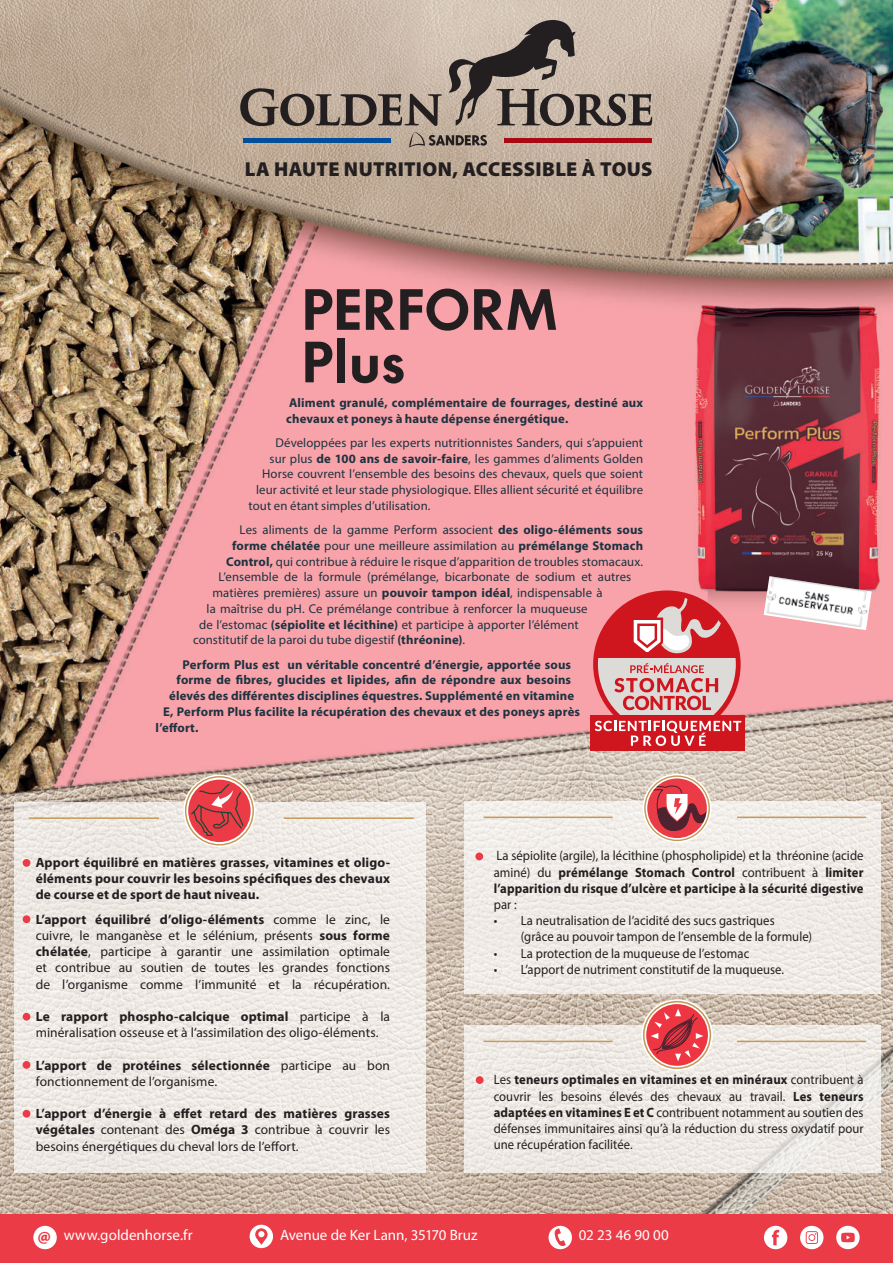
<style>
.page{position:relative;width:893px;height:1263px;background:#fff}
.page>*{position:absolute;margin:0;border:0;box-sizing:border-box;transform-origin:0 0}
.t1{font:54px/52.5px "Futura ICG Demi";color:#231f20}
.t2{font:900 20.25px "Myriad Pro";letter-spacing:.015em;color:#231f20}
.t3{font:15px "Myriad Pro";color:#fff}
.t4{font:13.5px/16.2px "Myriad Pro";letter-spacing:.005em;color:#231f20;text-align:justify}
.t5{font:13.5px/16.2px "Myriad Pro";letter-spacing:.005em;color:#231f20;scale:.94 1}
.t6{font:700 13.5px/16.2px "Myriad Pro";letter-spacing:.01em;color:#231f20;text-align:justify;scale:.94 1}
.t7{font:700 13.5px/16.2px "Myriad Pro";letter-spacing:.01em;color:#231f20;text-align:justify}
.t8{font:12.75px "Myriad Pro";letter-spacing:.005em;color:#1e3240}
.t9{font:700 12.75px/15.8px "Myriad Pro";letter-spacing:.01em;color:#1e3240}
.s1{font-weight:700}
.s2{font-weight:400}
.s3{font-weight:900;font-size:17.25px;color:#ea3b46}
</style>
<div class="page">
<img style="left:0;top:0;width:893px;height:1214px">
<svg style="left:14px;top:802px;width:412px;height:371px;background:#ede9e4"></svg>
<div style="left:465px;top:801px;width:416px;height:193px;background:linear-gradient(to bottom,#f1edea,#eee9e5)"></div>
<svg style="left:465px;top:1025px;width:416px;height:148px;background:#ede8e3"></svg>
<svg style="left:186px;top:777px;width:67px;height:67px"></svg>
<div style="left:183px;top:775px;width:73px;height:72px;border:5px solid #fff;border-radius:50%"></div>
<div style="left:185px;top:776px;width:69px;height:69px;border:2px solid #c69a55;border-radius:50%"></div>
<svg style="left:191px;top:782px;width:57px;height:57px;background:#d7555a"></svg>
<hr style="left:29px;top:817px;width:130px;height:2px;background:#c69a55">
<hr style="left:284px;top:817px;width:130px;height:2px;background:#c69a55">
<hr style="left:484px;top:816px;width:129px;height:2px;background:#c69a55">
<hr style="left:737px;top:816px;width:129px;height:2px;background:#c69a55">
<hr style="left:484px;top:1041px;width:129px;height:1px;background:#c69a55">
<hr style="left:737px;top:1041px;width:129px;height:1px;background:#c69a55">
<div style="left:475px;top:852px;width:8px;height:8px;background:#ea3b46;border-radius:50%"></div>
<div style="left:476px;top:1076px;width:8px;height:8px;background:#ea3b46;border-radius:50%"></div>
<div style="left:23px;top:915px;width:7px;height:8px;background:#ea3b46;border-radius:50%"></div>
<div style="left:23px;top:859px;width:7px;height:8px;background:#ea3b46;border-radius:50%"></div>
<div style="left:23px;top:1013px;width:7px;height:8px;background:#ea3b46;border-radius:50%"></div>
<div style="left:23px;top:1061px;width:7px;height:8px;background:#ea3b46;border-radius:50%"></div>
<div style="left:23px;top:1110px;width:7px;height:7px;background:#ea3b46;border-radius:50%"></div>
<div style="left:590px;top:715px;width:155px;height:36px;background:#cf151d"></div>
<svg style="left:593px;top:590px;width:148px;height:156px"></svg>
<svg style="left:645px;top:776px;width:64px;height:64px"></svg>
<div style="left:643px;top:774px;width:68px;height:69px;border:5px solid #fff;border-radius:50%"></div>
<div style="left:644px;top:775px;width:66px;height:66px;border:1px solid #c69a55;border-radius:50%"></div>
<svg style="left:651px;top:785px;width:58px;height:48px"></svg>
<svg style="left:644px;top:1002px;width:66px;height:66px"></svg>
<div style="left:641px;top:999px;width:72px;height:72px;border:5px solid #fff;border-radius:50%"></div>
<div style="left:643px;top:1001px;width:68px;height:68px;border:2px solid #c69a58;border-radius:50%"></div>
<svg style="left:651px;top:1008px;width:52px;height:53px;background:#d84953"></svg>
<svg style="left:764px;top:576px;width:108px;height:54px"></svg>
<img style="left:765px;top:576px;width:105px;height:52px">
<svg style="left:240px;top:19px;width:412px;height:129px;background:#a9998d"></svg>
<div style="left:0;top:1214px;width:893px;height:49px;background:#ea3b46"></div>
<div style="left:33px;top:1226px;width:24px;height:23px;background:#fff;border-radius:50%"></div>
<div style="left:549px;top:1226px;width:23px;height:23px;background:#fff;border-radius:50%"></div>
<svg style="left:555px;top:1228px;width:11px;height:18px"></svg>
<div style="left:250px;top:1225px;width:23px;height:23px;background:#fff;border-radius:50%"></div>
<svg style="left:255px;top:1228px;width:13px;height:17px"></svg>
<div style="left:764px;top:1226px;width:23px;height:23px;background:#fff;border-radius:50%"></div>
<svg style="left:772px;top:1230px;width:7px;height:15px"></svg>
<div style="left:800px;top:1226px;width:23px;height:23px;background:#fff;border-radius:50%"></div>
<svg style="left:806px;top:1231px;width:12px;height:13px"></svg>
<div style="left:836px;top:1226px;width:24px;height:23px;background:#fff;border-radius:50%"></div>
<svg style="left:841px;top:1233px;width:14px;height:9px"></svg>
<h2 class="t2" style="left:245px;top:159px;width:409px">LA HAUTE NUTRITION, ACCESSIBLE À TOUS</h2>
<h1 class="t1" style="left:302px;top:285px;width:257px">PERFORM<br>Plus</h1>
<p class="t9" style="left:286px;top:395px;width:358px">Aliment granulé, complémentaire de fourrages, destiné aux chevaux et poneys à haute dépense énergétique.</p>
<p class="t8" style="left:276px;top:436px;width:369px">Développées par les experts nutritionnistes Sanders, qui s’appuient</p>
<p class="t8" style="left:270px;top:452px;width:375px">sur plus <span class="s1">de 100 ans de savoir-faire</span>, les gammes d’aliments Golden</p>
<p class="t8" style="left:262px;top:468px;width:382px">Horse couvrent l’ensemble des besoins des chevaux, quels que soient</p>
<p class="t8" style="left:256px;top:484px;width:388px">leur activité et leur stade physiologique. Elles allient sécurité et équilibre</p>
<p class="t8" style="left:249px;top:499px;width:183px">tout en étant simples d’utilisation.</p>
<p class="t8" style="left:240px;top:524px;width:405px">Les aliments de la gamme Perform associent <span class="s1">des oligo-éléments sous</span></p>
<p class="t9" style="left:232px;top:538px;width:413px">forme chélatée <span class="s2">pour une meilleure assimilation au</span> prémélange Stomach</p>
<p class="t8" style="left:226px;top:555px;width:419px"><span class="s1">Control,</span> qui contribue à réduire le risque d’apparition de troubles stomacaux.</p>
<p class="t8" style="left:219px;top:571px;width:414px">L’ensemble de la formule (prémélange, bicarbonate de sodium et autres</p>
<p class="t8" style="left:213px;top:587px;width:391px">matières premières) assure un <span class="s1">pouvoir tampon idéal</span>, indispensable à</p>
<p class="t8" style="left:207px;top:602px;width:383px">la maîtrise du pH. Ce prémélange contribue à renforcer la muqueuse</p>
<p class="t8" style="left:199px;top:618px;width:381px">de l’estomac <span class="s1">(sépiolite et lécithine)</span> et participe à apporter l’élément</p>
<p class="t8" style="left:193px;top:634px;width:273px">constitutif de la paroi du tube digestif <span class="s1">(thréonine)</span>.</p>
<p class="t9" style="left:183px;top:657px;width:390px">Perform Plus est un véritable concentré d’énergie, apportée sous</p>
<p class="t9" style="left:177px;top:673px;width:396px">forme de fibres, glucides et lipides, afin de répondre aux besoins</p>
<p class="t9" style="left:169px;top:688px;width:407px">élevés des différentes disciplines équestres. Supplémenté en vitamine</p>
<p class="t9" style="left:163px;top:704px;width:419px">E, Perform Plus facilite la récupération des chevaux et des poneys après</p>
<p class="t9" style="left:156px;top:720px;width:44px">l’effort.</p>
<p class="t7" style="left:36px;top:854px;width:356px">Apport équilibré en matières grasses, vitamines et oligo&shy;éléments pour couvrir les besoins spécifiques des chevaux de course et de sport de haut niveau.</p>
<p class="t4" style="left:36px;top:911px;width:356px"><span class="s1">L’apport équilibré d’oligo-éléments</span> comme le zinc, le cuivre, le manganèse et le sélénium, présents <span class="s1">sous forme chélatée</span>, participe à garantir une assimilation optimale et contribue au soutien de toutes les grandes fonctions de l’organisme comme l’immunité et la récupération.</p>
<p class="t4" style="left:36px;top:1009px;width:356px"><span class="s1">Le rapport phospho-calcique optimal</span> participe à la minéralisation osseuse et à l’assimilation des oligo-éléments.</p>
<p class="t4" style="left:36px;top:1057px;width:356px"><span class="s1">L’apport de protéines sélectionnée</span> participe au bon fonctionnement de l’organisme.</p>
<p class="t4" style="left:36px;top:1106px;width:356px"><span class="s1">L’apport d’énergie à effet retard des matières grasses végétales</span> contenant des <span class="s1">Oméga 3</span> contribue à couvrir les besoins énergétiques du cheval lors de l’effort.</p>
<p class="t6" style="left:494px;top:848px;width:395px"><span class="s2">La sépiolite (argile), la lécithine (phospholipide) et la thréonine (acide aminé) du</span> prémélange Stomach Control <span class="s2">contribuent à</span> limiter l’apparition du risque d’ulcère et participe à la sécurité digestive</p>
<p class="t5" style="left:494px;top:897px;width:26px">par :</p>
<p class="t5" style="left:521px;top:913px;width:311px;text-indent:-27px">• La neutralisation de l’acidité des sucs gastriques<br>(grâce au pouvoir tampon de l’ensemble de la formule)</p>
<p class="t5" style="left:494px;top:945px;width:273px">• La protection de la muqueuse de l’estomac</p>
<p class="t5" style="left:494px;top:961px;width:311px">• L’apport de nutriment constitutif de la muqueuse.</p>
<p class="t5" style="left:494px;top:1072px;width:395px;text-align:justify">Les <span class="s1">teneurs optimales en vitamines et en minéraux</span> contribuent à couvrir les besoins élevés des chevaux au travail. <span class="s1">Les teneurs adaptées en vitamines E et C</span> contribuent notamment au soutien des défenses immunitaires ainsi qu’à la réduction du stress oxydatif pour une récupération facilitée.</p>
<p class="t3" style="left:38px;top:1229px;width:156px"><span class="s3">@</span> www.goldenhorse.fr</p>
<p class="t3" style="left:280px;top:1229px;width:199px">Avenue de Ker Lann, 35170 Bruz</p>
<p class="t3" style="left:579px;top:1229px;width:91px">02 23 46 90 00</p>
</div>
